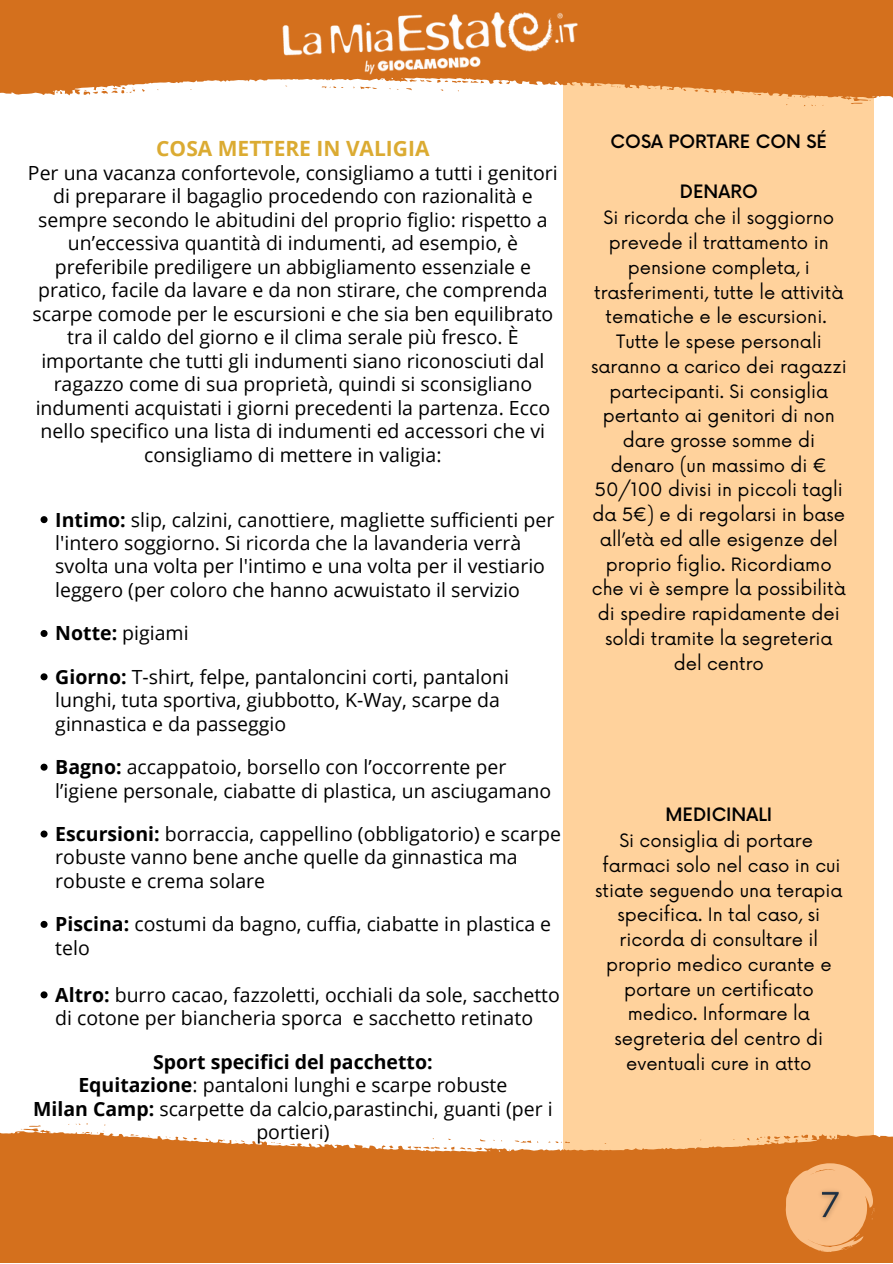
<style>
.page{position:relative;width:893px;height:1264px;background:#fff}
.page>*{position:absolute;margin:0;border:0;box-sizing:border-box;transform-origin:0 0}
.t1{font:700 21px "Open Sans";color:#dbab32}
.t2{font:19.5px/23.5px "Open Sans";color:#000}
.t3{font:700 19.5px "Open Sans";color:#000}
.t4{font:18px/24.8px "Now";color:#000;text-align:center}
.t5{font:500 18px "Now";color:#000}
.s1{font-weight:700}
</style>
<div class="page">
<div style="left:563px;top:0;width:310px;height:655px;background:#ffd29c"></div>
<div style="left:563px;top:647px;width:310px;height:615px;background:#ffd29c"></div>
<svg style="left:0;top:1129px;width:892px;height:133px;fill:#d4701d"></svg>
<svg style="left:382px;top:1145px;width:11px;height:3px"></svg>
<svg style="left:289px;top:1143px;width:6px;height:2px"></svg>
<svg style="left:130px;top:1133px;width:8px;height:2px"></svg>
<svg style="left:829px;top:1135px;width:6px;height:4px"></svg>
<svg style="left:514px;top:1139px;width:24px;height:3px"></svg>
<svg style="left:21px;top:1125px;width:20px;height:7px"></svg>
<svg style="left:407px;top:1138px;width:78px;height:12px"></svg>
<svg style="left:271px;top:1142px;width:10px;height:2px"></svg>
<svg style="left:235px;top:1139px;width:9px;height:3px"></svg>
<svg style="left:548px;top:1141px;width:22px;height:2px"></svg>
<svg style="left:76px;top:1123px;width:30px;height:10px"></svg>
<svg style="left:756px;top:1134px;width:52px;height:8px"></svg>
<svg style="left:0;top:0;width:892px;height:100px;fill:#d4701d"></svg>
<svg style="left:498px;top:81px;width:12px;height:3px"></svg>
<svg style="left:694px;top:90px;width:4px;height:3px"></svg>
<svg style="left:596px;top:84px;width:6px;height:2px"></svg>
<svg style="left:753px;top:93px;width:8px;height:3px"></svg>
<svg style="left:56px;top:90px;width:6px;height:4px"></svg>
<svg style="left:353px;top:86px;width:24px;height:4px"></svg>
<svg style="left:850px;top:98px;width:20px;height:6px"></svg>
<svg style="left:406px;top:79px;width:78px;height:12px"></svg>
<svg style="left:610px;top:85px;width:10px;height:3px"></svg>
<svg style="left:647px;top:87px;width:9px;height:3px"></svg>
<svg style="left:322px;top:86px;width:21px;height:2px"></svg>
<svg style="left:786px;top:96px;width:29px;height:10px"></svg>
<svg style="left:84px;top:87px;width:51px;height:8px"></svg>
<svg style="left:41px;top:516px;width:7px;height:7px"></svg>
<svg style="left:41px;top:630px;width:7px;height:7px"></svg>
<svg style="left:41px;top:673px;width:7px;height:7px"></svg>
<svg style="left:41px;top:763px;width:7px;height:7px"></svg>
<svg style="left:41px;top:830px;width:7px;height:7px"></svg>
<svg style="left:41px;top:920px;width:7px;height:7px"></svg>
<svg style="left:41px;top:991px;width:7px;height:7px"></svg>
<img style="left:265px;top:10px;width:360px;height:68px">
<svg style="left:785px;top:1163px;width:89px;height:88px"></svg>
<img style="left:810px;top:1178px;width:38px;height:60px">
<p class="t1" style="left:156px;top:134px;width:275px">COSA METTERE IN VALIGIA</p>
<p class="t2" style="left:28px;top:160px;width:531px;text-align:center">Per una vacanza confortevole, consigliamo a tutti i genitori di preparare il bagaglio procedendo con razionalità e sempre secondo le abitudini del proprio figlio: rispetto a un’eccessiva quantità di indumenti, ad esempio, è preferibile prediligere un abbigliamento essenziale e pratico, facile da lavare e da non stirare, che comprenda scarpe comode per le escursioni e che sia ben equilibrato tra il caldo del giorno e il clima serale più fresco. È importante che tutti gli indumenti siano riconosciuti dal ragazzo come di sua proprietà, quindi si sconsigliano indumenti acquistati i giorni precedenti la partenza. Ecco nello specifico una lista di indumenti ed accessori che vi consigliamo di mettere in valigia:</p>
<p class="t2" style="left:55px;top:507px;width:500px"><span class="s1">Intimo:</span> slip, calzini, canottiere, magliette sufficienti per l'intero soggiorno. Si ricorda che la lavanderia verrà svolta una volta per l'intimo e una volta per il vestiario leggero (per coloro che hanno acwuistato il servizio</p>
<p class="t2" style="left:55px;top:621px;width:135px"><span class="s1">Notte:</span> pigiami</p>
<p class="t2" style="left:55px;top:664px;width:455px"><span class="s1">Giorno:</span> T-shirt, felpe, pantaloncini corti, pantaloni lunghi, tuta sportiva, giubbotto, K-Way, scarpe da ginnastica e da passeggio</p>
<p class="t2" style="left:55px;top:754px;width:497px"><span class="s1">Bagno:</span> accappatoio, borsello con l’occorrente per l’igiene personale, ciabatte di plastica, un asciugamano</p>
<p class="t2" style="left:55px;top:821px;width:507px"><span class="s1">Escursioni:</span> borraccia, cappellino (obbligatorio) e scarpe robuste vanno bene anche quelle da ginnastica ma robuste e crema solare</p>
<p class="t2" style="left:55px;top:911px;width:497px"><span class="s1">Piscina:</span> costumi da bagno, cuffia, ciabatte in plastica e telo</p>
<p class="t2" style="left:55px;top:982px;width:506px"><span class="s1">Altro:</span> burro cacao, fazzoletti, occhiali da sole, sacchetto di cotone per biancheria sporca e sacchetto retinato</p>
<p class="t3" style="left:153px;top:1047px;width:281px">Sport specifici del pacchetto:</p>
<p class="t2" style="left:78px;top:1072px;width:430px"><span class="s1">Equitazione</span>: pantaloni lunghi e scarpe robuste</p>
<p class="t2" style="left:33px;top:1096px;width:521px;text-align:center"><span class="s1">Milan Camp:</span> scarpette da calcio,parastinchi, guanti (per i portieri)</p>
<p class="t5" style="left:610px;top:132px;width:218px">COSA PORTARE CON SÉ</p>
<p class="t5" style="left:679px;top:182px;width:79px">DENARO</p>
<p class="t4" style="left:594px;top:206px;width:251px">Si ricorda che il soggiorno prevede il trattamento in pensione completa, i trasferimenti, tutte le attività tematiche e le escursioni.</p>
<p class="t4" style="left:591px;top:330px;width:257px">Tutte le spese personali saranno a carico dei ragazzi partecipanti. Si consiglia pertanto ai genitori di non dare grosse somme di denaro (un massimo di €<br>50/100 divisi in piccoli tagli da 5€) e di regolarsi in base all’età ed alle esigenze del proprio figlio. Ricordiamo che vi è sempre la possibilità di spedire rapidamente dei soldi tramite la segreteria del centro</p>
<p class="t5" style="left:665px;top:805px;width:108px">MEDICINALI</p>
<p class="t4" style="left:595px;top:829px;width:249px">Si consiglia di portare farmaci solo nel caso in cui stiate seguendo una terapia specifica. In tal caso, si ricorda di consultare il proprio medico curante e portare un certificato medico. Informare la segreteria del centro di eventuali cure in atto</p>
</div>
